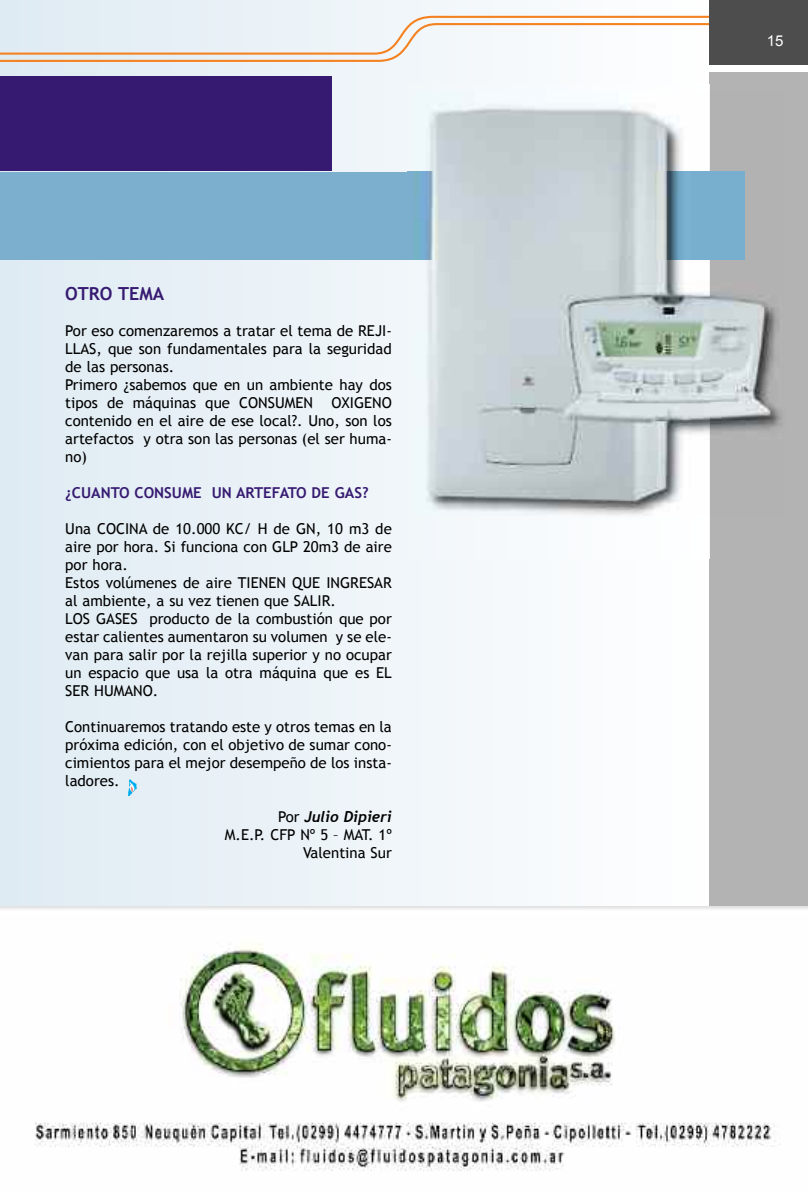
<style>
.page{position:relative;width:808px;height:1191px;background:#fff}
.page>*{position:absolute;margin:0;border:0;box-sizing:border-box;transform-origin:0 0}
.t1{font:700 18px "Trebuchet MS";color:#361a71}
.t2{font:15px/18px "Trebuchet MS";color:#000}
.t3{font:700 15px "Trebuchet MS";color:#361a71}
.t4{font:italic 700 15px "Trebuchet";color:#000}
.t5{font:15px "Arial";color:#fff}
.s1{font-family:"Trebuchet MS";font-weight:400;font-style:normal}
</style>
<div class="page">
<div style="left:0;top:0;width:726px;height:1191px;background:linear-gradient(to right,#deeaf2,#fff)"></div>
<svg style="left:1px;top:15px;width:708px;height:48px"></svg>
<div style="left:0;top:77px;width:331px;height:94px;background:#361a71"></div>
<div style="left:709px;top:0;width:99px;height:65px;background:#4d4d4d"></div>
<div style="left:710px;top:72px;width:98px;height:1119px;background:#b3b3b3"></div>
<img style="left:0;top:906px;width:808px;height:285px">
<svg style="left:128px;top:779px;width:9px;height:17px"></svg>
<div style="left:0;top:171px;width:744px;height:88px;background:#7caece"></div>
<img style="left:407px;top:259px;width:303px;height:300px">
<img style="left:407px;top:85px;width:303px;height:7px">
<img style="left:407px;top:92px;width:8px;height:167px">
<img style="left:415px;top:92px;width:295px;height:79px">
<img style="left:710px;top:171px;width:72px;height:260px">
<img style="left:415px;top:171px;width:329px;height:88px">
<p class="t1" style="left:65px;top:283px;width:101px">OTRO TEMA</p>
<p class="t2" style="left:65px;top:322px;width:328px">Por eso comenzaremos a tratar el tema de REJI-LLAS, que son fundamentales para la seguridad de las personas.<br>Primero ¿sabemos que en un ambiente hay dos tipos de máquinas que CONSUMEN OXIGENO contenido en el aire de ese local?. Uno, son los artefactos y otra son las personas (el ser huma&shy;no)</p>
<p class="t3" style="left:65px;top:484px;width:305px">¿CUANTO CONSUME UN ARTEFATO DE GAS?</p>
<p class="t2" style="left:65px;top:520px;width:328px">Una COCINA de 10.000 KC/ H de GN, 10 m3 de aire por hora. Si funciona con GLP 20m3 de aire por hora.<br>Estos volúmenes de aire TIENEN QUE INGRESAR al ambiente, a su vez tienen que SALIR.<br>LOS GASES producto de la combustión que por estar calientes aumentaron su volumen y se ele&shy;van para salir por la rejilla superior y no ocupar un espacio que usa la otra máquina que es EL SER HUMANO.</p>
<p class="t2" style="left:65px;top:718px;width:328px;text-align:justify">Continuaremos tratando este y otros temas en la próxima edición, con el objetivo de sumar cono&shy;cimientos para el mejor desempeño de los insta&shy;ladores.</p>
<p class="t4" style="left:278px;top:808px;width:115px"><span class="s1">Por</span> Julio Dipieri</p>
<p class="t2" style="left:225px;top:826px;width:168px;text-align:right">M.E.P. CFP Nº 5 – MAT. 1º<br>Valentina Sur</p>
<p class="t5" style="left:767px;top:32px;width:18px">15</p>
</div>
